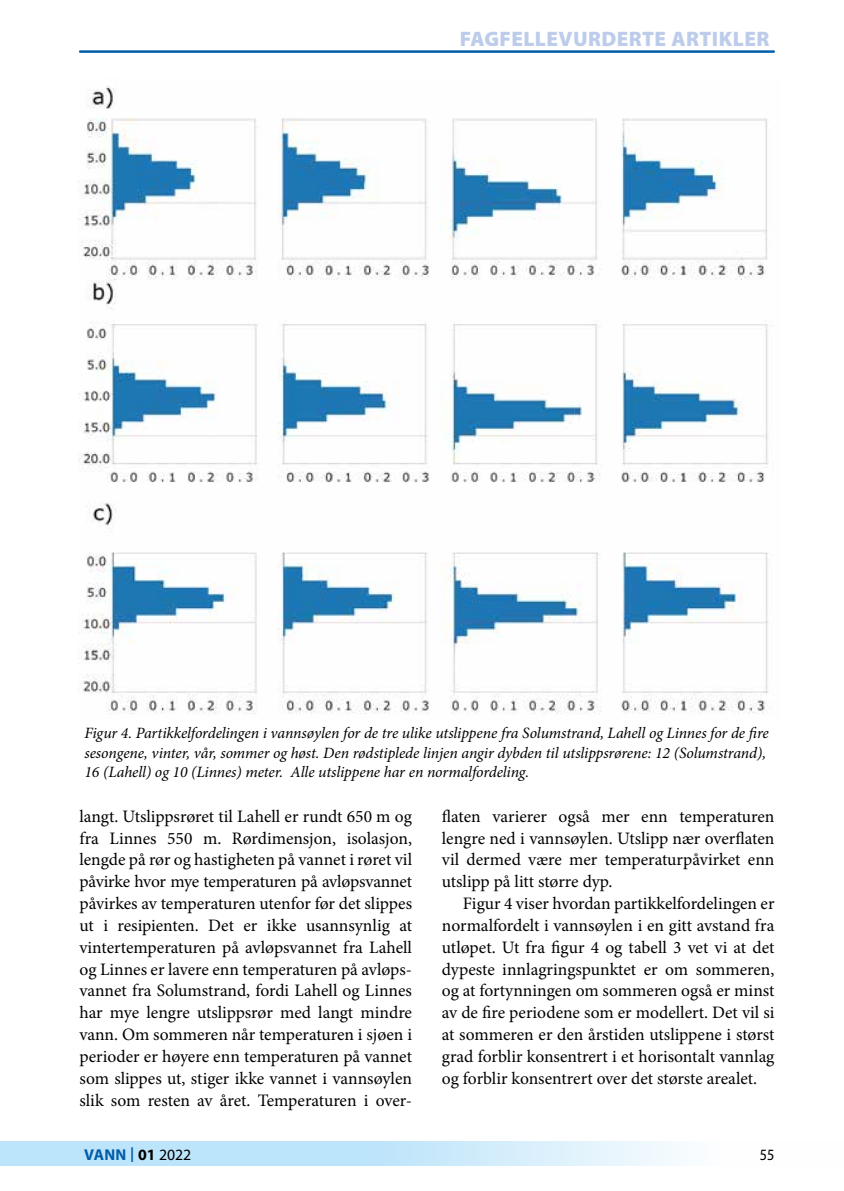
<style>
.page{position:relative;width:844px;height:1191px;background:#fff}
.page>*{position:absolute;margin:0;border:0;box-sizing:border-box;transform-origin:0 0}
.t1{font:900 21px "Myriad Pro";letter-spacing:.02em;color:#bcccea}
.t2{font:17.5px/21.9px "Minion Pro";color:#000;text-align:justify}
.t3{font:italic 15.75px/19.2px "Minion Pro";letter-spacing:-.01em;color:#000}
.t4{font:700 15.75px "Myriad Pro";letter-spacing:.01em;color:#005da9}
.t5{font:15.75px "Myriad Pro";color:#000;scale:.9 1}
.s1{font-weight:400;font-size:21.88px}
.s2{color:#000}
.s3{font-weight:400;color:#000}
</style>
<div class="page">
<svg style="left:1px;top:1141px;width:675px;height:25px;background:#c8e8fa"></svg>
<svg style="left:0;top:1141px;width:1px;height:25px"></svg>
<hr style="left:79px;top:51px;width:695px;height:1px;background:#005da9">
<img style="left:79px;top:86px;width:690px;height:628px">
<p class="t1" style="left:459px;top:24px;width:311px">FAGFELLEVURDERTE ARTIKLER</p>
<p class="t3" style="left:84px;top:723px;width:685px">Figur 4. Partikkelfordelingen i vannsøylen for de tre ulike utslippene fra Solumstrand, Lahell og Linnes for de fire sesongene, vinter, vår, sommer og høst. Den rødstiplede linjen angir dybden til utslippsrørene: 12 (Solumstrand),<br>16 (Lahell) og 10 (Linnes) meter. Alle utslippene har en normalfordeling.</p>
<p class="t2" style="left:79px;top:805px;width:334px">langt. Utslippsrøret til Lahell er rundt 650 m og fra Linnes 550 m. Rørdimensjon, isolasjon, lengde på rør og hastigheten på vannet i røret vil påvirke hvor mye temperaturen på avløpsvannet påvirkes av temperaturen utenfor før det slippes ut i resipienten. Det er ikke usannsynlig at vintertemperaturen på avløpsvannet fra Lahell og Linnes er lavere enn temperaturen på avløps&shy;vannet fra Solumstrand, fordi Lahell og Linnes har mye lengre utslippsrør med langt mindre vann. Om sommeren når temperaturen i sjøen i perioder er høyere enn temperaturen på vannet som slippes ut, stiger ikke vannet i vannsøylen slik som resten av året. Temperaturen i over-</p>
<p class="t2" style="left:441px;top:805px;width:334px">flaten varierer også mer enn temperaturen lengre ned i vannsøylen. Utslipp nær overflaten vil dermed være mer temperaturpåvirket enn utslipp på litt større dyp.</p>
<p class="t2" style="left:441px;top:892px;width:334px;text-indent:21px">Figur 4 viser hvordan partikkelfordelingen er normalfordelt i vannsøylen i en gitt avstand fra utløpet. Ut fra figur 4 og tabell 3 vet vi at det dypeste innlagringspunktet er om sommeren, og at fortynningen om sommeren også er minst av de fire periodene som er modellert. Det vil si at sommeren er den årstiden utslippene i størst grad forblir konsentrert i et horisontalt vannlag og forblir konsentrert over det største arealet.</p>
<p class="t4" style="left:84px;top:1144px;width:109px">VANN <span class="s1">I</span> <span class="s2">01</span> <span class="s3">2022</span></p>
<p class="t5" style="left:759px;top:1145px;width:18px">55</p>
</div>
